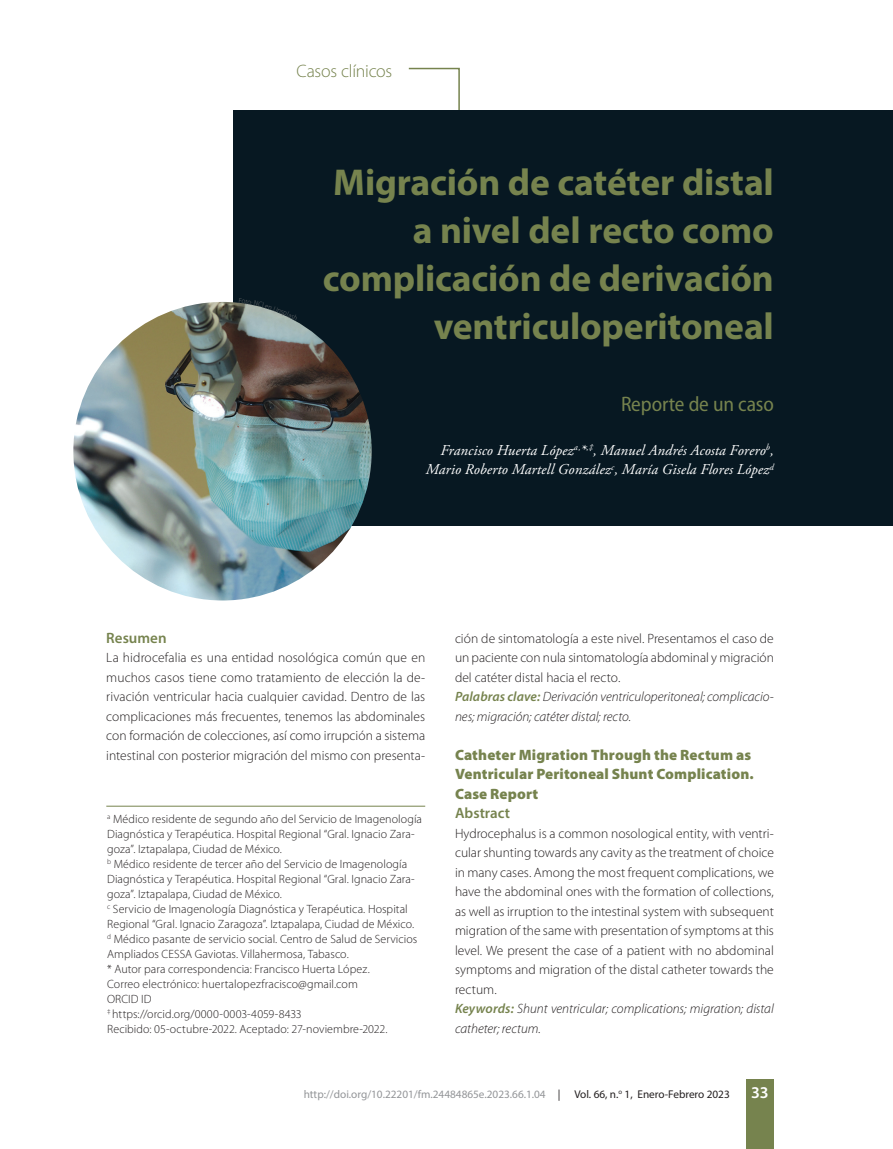
<style>
.page{position:relative;width:893px;height:1149px;background:#fff}
.page>*{position:absolute;margin:0;border:0;box-sizing:border-box;transform-origin:0 0}
.tit_art_C_Clinicos{font:700 37.5px/48px "Myriad Pro";letter-spacing:-.005em;color:#76834e;text-align:right}
.St__Art__C_Clínico{font:semi-condensed 21px "Myriad Pro";letter-spacing:-.005em;color:#76834e}
.Secc_C_Clínico{font:300 18px "Myriad Pro";letter-spacing:-.015em;color:#76834e}
.t1{font:600 16.5px "Myriad Pro";color:#fff}
.autor_art{font:italic 15px/19.5px "Adobe Garamond Pro";letter-spacing:.01em;color:#fff;text-align:right}
.TAI_C_Clinicos{font:900 15px/19.5px "Myriad Pro";letter-spacing:.01em;color:#76834e}
.TA_C_Clinicos{font:600 15px "Myriad Pro";color:#76834e}
.PP_resumen{font:300 13.5px/19.5px "Myriad Pro";color:#231f20;text-align:justify}
.PP_resumen-2{font:italic 300 13.5px/19.5px "Myriad Pro";color:#231f20}
.filiacion{font:300 12px/15px "Myriad Pro";letter-spacing:.005em;color:#231f20}
.DOI_derecho{font:11.25px "Myriad Pro";color:#939598}
.t2{font:11.25px "Myriad Pro";color:#231f20}
.s1{font-weight:600;color:#76834e}
</style>
<div class="page">
<div style="left:746px;top:1078px;width:28px;height:70px;background:#76834e"></div>
<svg style="left:408px;top:67px;width:52px;height:43px"></svg>
<div style="left:233px;top:110px;width:660px;height:415px;background:#071822"></div>
<hr style="left:106px;top:805px;width:319px;height:1px;background:#76834e">
<img style="left:73px;top:302px;width:299px;height:298px;border-radius:149px">
<svg style="left:239px;top:302px;width:56px;height:19px"></svg>
<p class="Secc_C_Clínico" style="left:297px;top:61px;width:97px">Casos clínicos</p>
<p class="tit_art_C_Clinicos" style="left:323px;top:157px;width:453px">Migración de catéter distal a nivel del recto como complicación de derivación ventriculoperitoneal</p>
<p class="St__Art__C_Clínico" style="left:621px;top:393px;width:154px">Reporte de un caso</p>
<p class="autor_art" style="left:426px;top:441px;width:350px">Francisco Huerta López<sup>a,</sup>*<sup>,‡</sup>, Manuel Andrés Acosta Forero<sup>b</sup>,<br>Mario Roberto Martell González<sup>c</sup>, María Gisela Flores López<sup>d</sup></p>
<p class="TA_C_Clinicos" style="left:106px;top:627px;width:62px">Resumen</p>
<p class="PP_resumen" style="left:106px;top:647px;width:320px">La hidrocefalia es una entidad nosológica común que en muchos casos tiene como tratamiento de elección la de&shy;rivación ventricular hacia cualquier cavidad. Dentro de las complicaciones más frecuentes, tenemos las abdominales con formación de colecciones, así como irrupción a sistema intestinal con posterior migración del mismo con presenta-</p>
<p class="filiacion" style="left:107px;top:811px;width:316px"><sup>a</sup> Médico residente de segundo año del Servicio de Imagenología<br>Diagnóstica y Terapéutica. Hospital Regional “Gral. Ignacio Zara&shy;goza”. Iztapalapa, Ciudad de México.</p>
<p class="filiacion" style="left:107px;top:856px;width:309px"><sup>b</sup> Médico residente de tercer año del Servicio de Imagenología<br>Diagnóstica y Terapéutica. Hospital Regional “Gral. Ignacio Zara&shy;goza”. Iztapalapa, Ciudad de México.</p>
<p class="filiacion" style="left:107px;top:901px;width:309px"><sup>c</sup> Servicio de Imagenología Diagnóstica y Terapéutica. Hospital<br>Regional “Gral. Ignacio Zaragoza”. Iztapalapa, Ciudad de México.</p>
<p class="filiacion" style="left:107px;top:931px;width:312px"><sup>d</sup> Médico pasante de servicio social. Centro de Salud de Servicios<br>Ampliados CESSA Gaviotas. Villahermosa, Tabasco.</p>
<p class="filiacion" style="left:107px;top:961px;width:264px">* Autor para correspondencia: Francisco Huerta López.</p>
<p class="filiacion" style="left:107px;top:976px;width:252px">Correo electrónico: huertalopezfracisco@gmail.com</p>
<p class="filiacion" style="left:107px;top:991px;width:46px">ORCID ID</p>
<p class="filiacion" style="left:107px;top:1006px;width:196px"><sup>‡</sup> https://orcid.org/0000-0003-4059-8433</p>
<p class="filiacion" style="left:107px;top:1021px;width:282px">Recibido: 05-octubre-2022. Aceptado: 27-noviembre-2022.</p>
<p class="PP_resumen" style="left:455px;top:628px;width:320px">ción de sintomatología a este nivel. Presentamos el caso de un paciente con nula sintomatología abdominal y migración del catéter distal hacia el recto.</p>
<p class="PP_resumen-2" style="left:455px;top:687px;width:320px"><span class="s1">Palabras clave:</span> Derivación ventriculoperitoneal; complicacio&shy;nes; migración; catéter distal; recto.</p>
<p class="TAI_C_Clinicos" style="left:455px;top:744px;width:300px">Catheter Migration Through the Rectum as<br>Ventricular Peritoneal Shunt Complication.<br>Case Report</p>
<p class="TA_C_Clinicos" style="left:455px;top:803px;width:57px">Abstract</p>
<p class="PP_resumen" style="left:455px;top:823px;width:320px">Hydrocephalus is a common nosological entity, with ventri&shy;cular shunting towards any cavity as the treatment of choice in many cases. Among the most frequent complications, we have the abdominal ones with the formation of collections, as well as irruption to the intestinal system with subsequent migration of the same with presentation of symptoms at this level. We present the case of a patient with no abdominal symptoms and migration of the distal catheter towards the rectum.</p>
<p class="PP_resumen-2" style="left:455px;top:999px;width:320px"><span class="s1">Keywords:</span> Shunt ventricular; complications; migration; distal catheter; rectum.</p>
<p class="DOI_derecho" style="left:304px;top:1086px;width:243px">http://doi.org/10.22201/fm.24484865e.2023.66.1.04</p>
<p class="t2" style="left:558px;top:1086px;width:174px">| Vol. 66, n.<sup>o</sup> 1, Enero-Febrero 2023</p>
<p class="t1" style="left:751px;top:1081px;width:19px">33</p>
</div>
